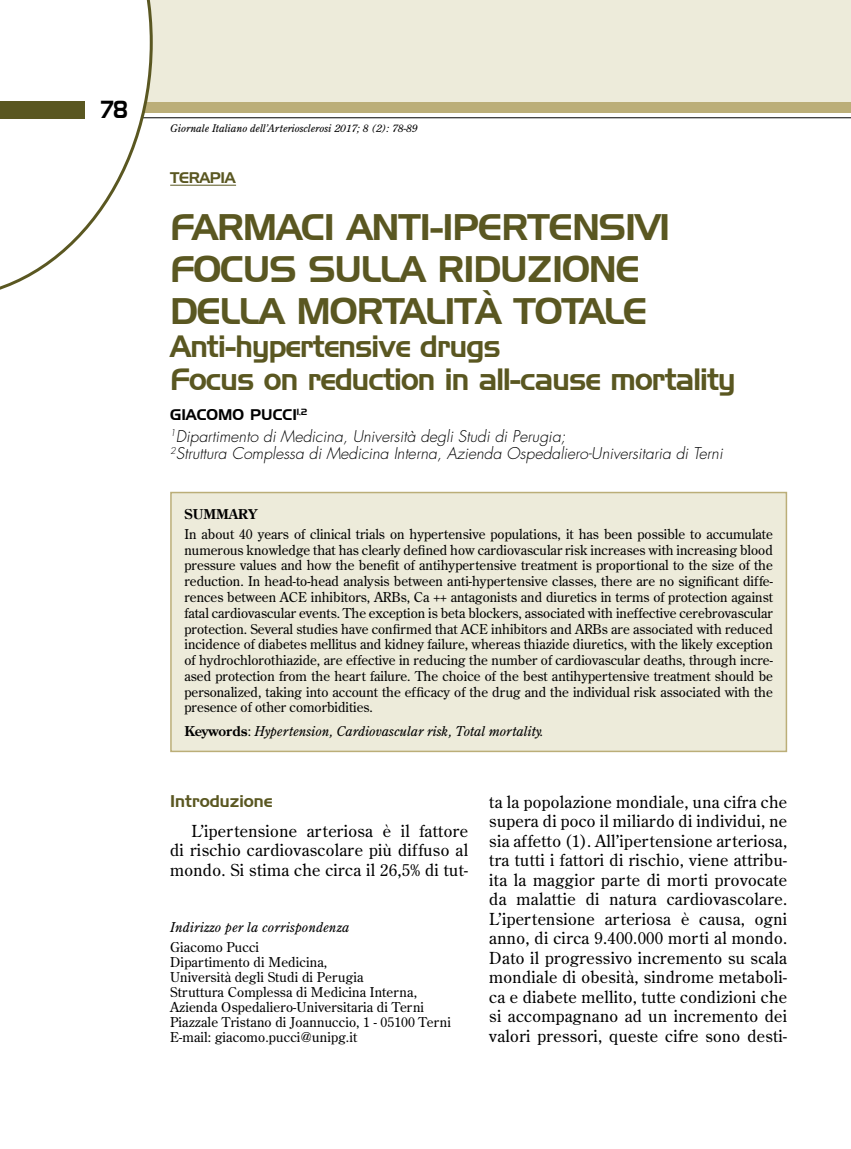
<style>
.page{position:relative;width:851px;height:1149px;background:#fff}
.page>*{position:absolute;margin:0;border:0;box-sizing:border-box;transform-origin:0 0}
.t1{font:36px/42px "Handel Gothic BT";letter-spacing:-.03em;color:#5a5721}
.t2{font:30px/33px "Handel Gothic BT";letter-spacing:-.03em;color:#5a5721}
.t3{font:24px "Handel Gothic BT";color:#000;scale:.8 1}
.t4{font:16.5px/19.5px "Century Old Style Std";letter-spacing:.02em;color:#000;text-align:justify}
.t5{font:16.5px "Handel Gothic BT";color:#5a5721}
.t6{font:italic 300 15.75px/17.2px "Futura Std";color:#000}
.t7{font:15px "Handel Gothic BT";color:#000}
.t8{font:15px "Handel Gothic BT";letter-spacing:-.03em;color:#5a5721}
.t9{font:13.5px/15.8px "Century Old Style Std";letter-spacing:.01em;color:#000;text-align:justify}
.t10{font:italic 13.5px "Century Old Style Std";color:#000}
.t11{font:700 13.5px "Century Old Style Std";color:#000}
.t12{font:italic 10.5px "Century Old Style Std";color:#000}
.s1{font-weight:700;font-style:normal}
.s2{font-style:normal}
</style>
<div class="page">
<div style="left:0;top:0;width:850px;height:102px;background:#edebda"></div>
<hr style="left:0;top:117px;width:850px;height:1px;background:#000">
<div style="left:0;top:102px;width:850px;height:11px;background:#bbae78"></div>
<svg style="left:0;top:0;width:153px;height:290px"></svg>
<div style="left:0;top:101px;width:85px;height:17px;background:#5a5721"></div>
<div style="left:171px;top:492px;width:615px;height:259px;background:#edebda"></div>
<div style="left:170px;top:491px;width:617px;height:261px;border:2px solid #bbae78"></div>
<hr style="left:170px;top:185px;width:66px;height:1px;background:#5a5721">
<h3 class="t3" style="left:101px;top:95px;width:34px">78</h3>
<p class="t12" style="left:170px;top:121px;width:249px">Giornale Italiano dell’Arteriosclerosi 2017; 8 (2): 78-89</p>
<p class="t8" style="left:170px;top:168px;width:67px">TERAPIA</p>
<h1 class="t1" style="left:170px;top:205px;width:501px">FARMACI ANTI-IPERTENSIVI<br>FOCUS SULLA RIDUZIONE<br>DELLA MORTALITÀ TOTALE</h1>
<h2 class="t2" style="left:170px;top:329px;width:567px">Anti-hypertensive drugs<br>Focus on reduction in all-cause mortality</h2>
<p class="t7" style="left:170px;top:405px;width:138px">GIACOMO PUCCI<sup>1,2</sup></p>
<p class="t6" style="left:170px;top:427px;width:554px"><sup>1</sup>Dipartimento di Medicina, Università degli Studi di Perugia;<br><sup>2</sup>Struttura Complessa di Medicina Interna, Azienda Ospedaliero-Universitaria di Terni</p>
<p class="t11" style="left:184px;top:504px;width:75px">SUMMARY</p>
<p class="t9" style="left:184px;top:526px;width:590px">In about 40 years of clinical trials on hypertensive populations, it has been possible to accumulate numerous knowledge that has clearly defined how cardiovascular risk increases with increasing blood pressure values and how the benefit of antihypertensive treatment is proportional to the size of the reduction. In head-to-head analysis between anti-hypertensive classes, there are no significant diffe&shy;rences between ACE inhibitors, ARBs, Ca ++ antagonists and diuretics in terms of protection against fatal cardiovascular events. The exception is beta blockers, associated with ineffective cerebrovascular protection. Several studies have confirmed that ACE inhibitors and ARBs are associated with reduced incidence of diabetes mellitus and kidney failure, whereas thiazide diuretics, with the likely exception of hydrochlorothiazide, are effective in reducing the number of cardiovascular deaths, through incre&shy;ased protection from the heart failure. The choice of the best antihypertensive treatment should be personalized, taking into account the efficacy of the drug and the individual risk associated with the presence of other comorbidities.</p>
<p class="t10" style="left:184px;top:722px;width:361px"><span class="s1">Keywords</span><span class="s2">:</span> Hypertension, Cardiovascular risk, Total mortality.</p>
<p class="t5" style="left:170px;top:791px;width:104px">Introduzione</p>
<p class="t4" style="left:170px;top:820px;width:299px;text-indent:21px">L’ipertensione arteriosa è il fattore di rischio cardiovascolare più diffuso al mondo. Si stima che circa il 26,5% di tut-</p>
<p class="t10" style="left:170px;top:918px;width:181px">Indirizzo per la corrispondenza</p>
<p class="t9" style="left:170px;top:938px;width:282px;line-height:15px;text-align:left">Giacomo Pucci<br>Dipartimento di Medicina,<br>Università degli Studi di Perugia<br>Struttura Complessa di Medicina Interna, Azienda Ospedaliero-Universitaria di Terni Piazzale Tristano di Joannuccio, 1 - 05100 Terni E-mail: giacomo.pucci@unipg.it</p>
<p class="t4" style="left:489px;top:791px;width:299px">ta la popolazione mondiale, una cifra che supera di poco il miliardo di individui, ne sia affetto (1). All’ipertensione arteriosa, tra tutti i fattori di rischio, viene attribu&shy;ita la maggior parte di morti provocate da malattie di natura cardiovascolare.<br>L’ipertensione arteriosa è causa, ogni anno, di circa 9.400.000 morti al mondo.<br>Dato il progressivo incremento su scala mondiale di obesità, sindrome metaboli&shy;ca e diabete mellito, tutte condizioni che si accompagnano ad un incremento dei valori pressori, queste cifre sono desti-</p>
</div>
